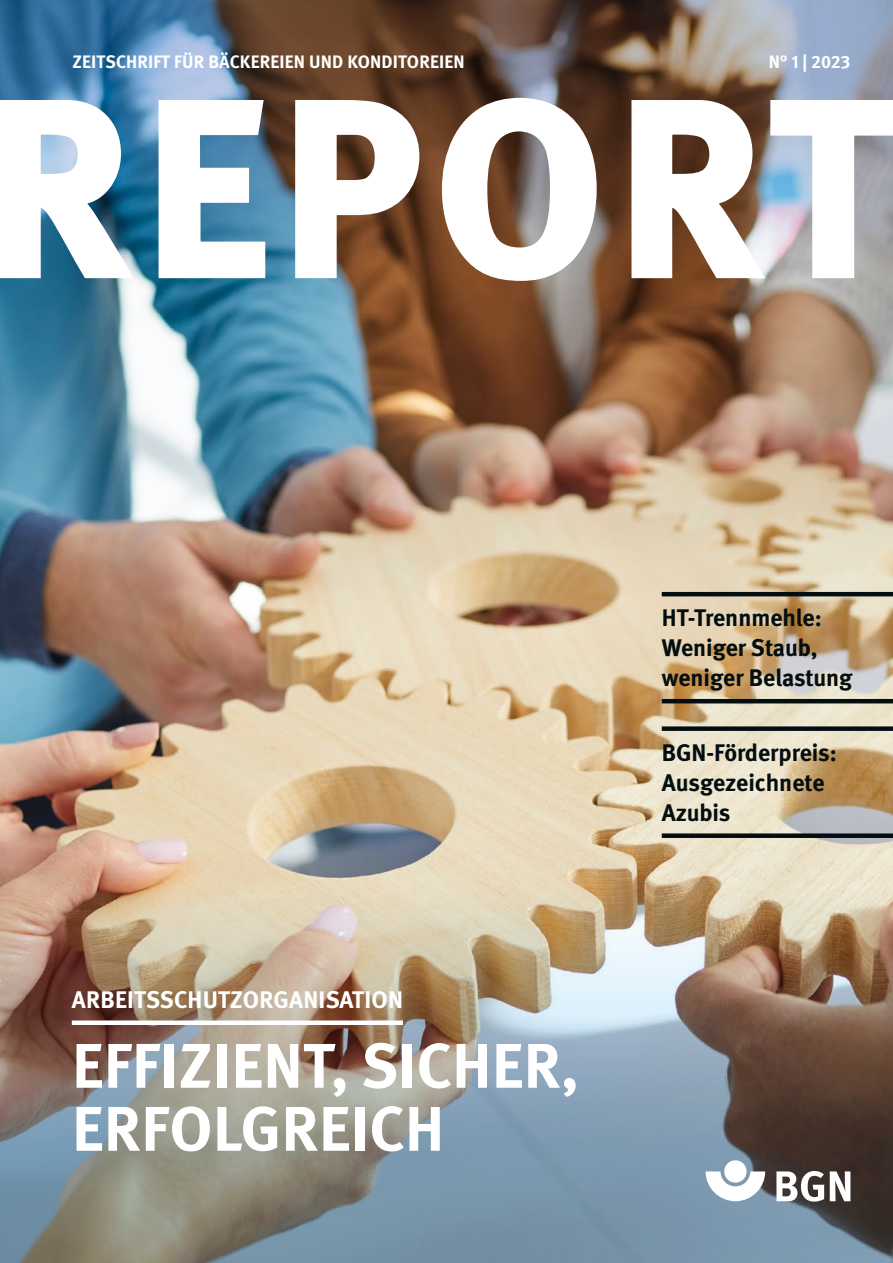
<style>
.page{position:relative;width:893px;height:1263px;background:#fff}
.page>*{position:absolute;margin:0;border:0;box-sizing:border-box;transform-origin:0 0}
.t1{font:700 63px/63px "DGUV Meta";letter-spacing:.01em;color:#fff}
.t2{font:700 24px/30px "DGUV Meta";color:#040e10}
.t3{font:700 24px "DGUV Meta";letter-spacing:.01em;color:#fff}
.t4{font:700 18px "DGUV Meta";letter-spacing:.01em;color:#fff}
</style>
<div class="page">
<img style="left:0;top:284px;width:893px;height:605px">
<img style="left:0;top:889px;width:893px;height:374px">
<svg style="left:0;top:0;width:893px;height:94px;background:#67686d"></svg>
<img style="left:0;top:94px;width:893px;height:190px">
<div style="left:72px;top:1020px;width:331px;height:5px;background:#fff"></div>
<svg style="left:706px;top:1171px;width:59px;height:30px"></svg>
<div style="left:724px;top:1160px;width:23px;height:22px;background:#fff;border-radius:50%"></div>
<svg style="left:776px;top:1171px;width:48px;height:30px"></svg>
<svg style="left:830px;top:1171px;width:20px;height:30px"></svg>
<div style="left:662px;top:726px;width:231px;height:5px;background:#040e10"></div>
<div style="left:662px;top:833px;width:231px;height:5px;background:#040e10"></div>
<hr style="left:662px;top:592px;width:231px;height:4px;background:#040e10">
<hr style="left:662px;top:699px;width:231px;height:4px;background:#040e10">
<p class="t4" style="left:72px;top:51px;width:394px">ZEITSCHRIFT FÜR BÄCKEREIEN UND KONDITOREIEN</p>
<p class="t4" style="left:769px;top:51px;width:83px">N° 1 | 2023</p>
<p class="t2" style="left:662px;top:604px;width:192px">HT-Trennmehle:<br>Weniger Staub, weniger Belastung</p>
<p class="t3" style="left:72px;top:985px;width:332px">ARBEITSSCHUTZORGANISATION</p>
<h1 class="t1" style="left:72px;top:1036px;width:508px">EFFIZIENT, SICHER,<br>ERFOLGREICH</h1>
<p class="t2" style="left:662px;top:738px;width:177px">BGN-Förderpreis:<br>Ausgezeichnete<br>Azubis</p>
</div>
